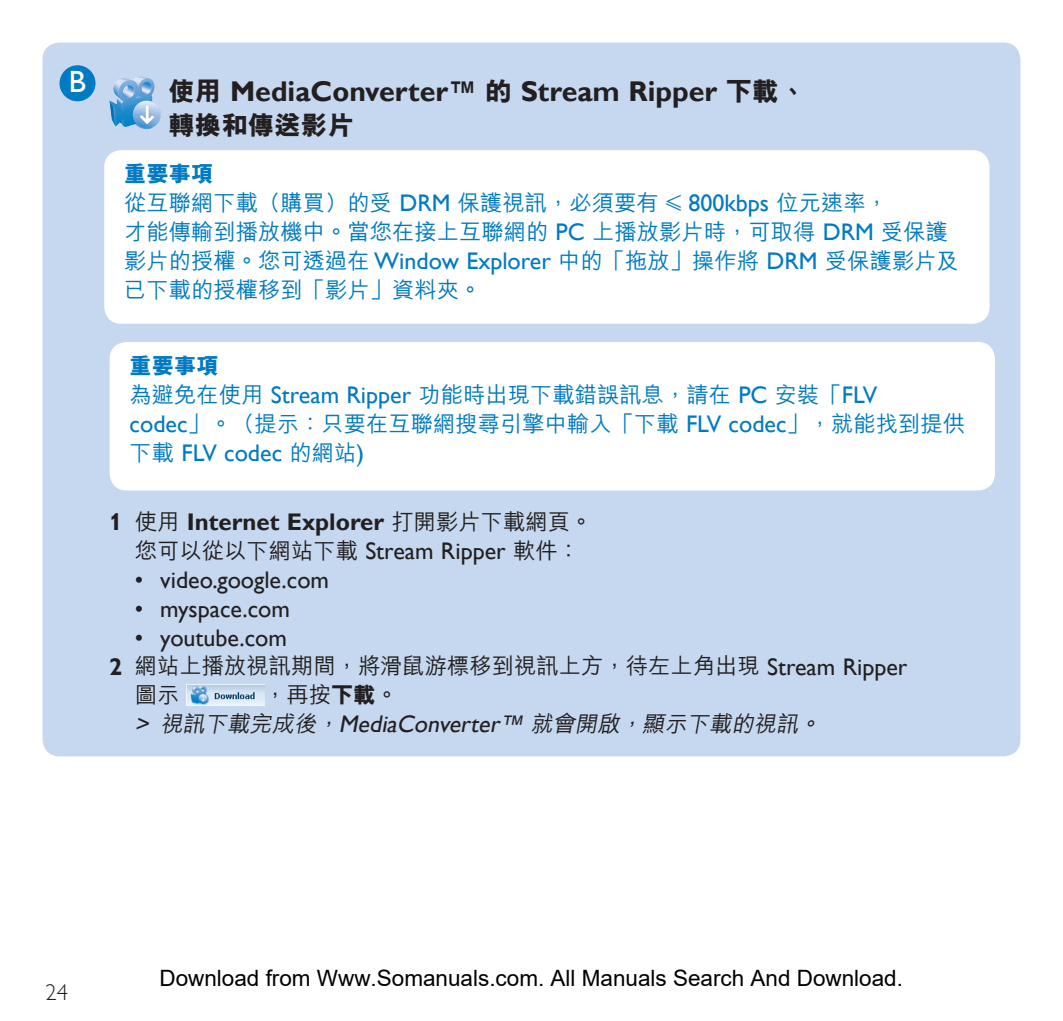
<style>
.page{position:relative;width:1063px;height:1021px;background:#fff}
.page>*{position:absolute;margin:0;border:0;box-sizing:border-box;transform-origin:0 0}
.t1{font:30.6px "Gill Sans Alt One WGL";color:#fff}
.t2{font:700 28.5px "Gill Sans Alt One WGL";color:#231f20}
.t3{font:800 26.4px "M Hei HK";color:#231f20}
.t4{font:24px "Gill Sans Alt One WGL";color:#231f20}
.t5{font:700 24px "Gill Sans Alt One WGL";color:#231f20}
.t6{font:24px "Gill Sans Alt One WGL";color:#007ac2}
.t7{font:22.5px "Arial";color:#000}
.t8{font:22.5px "Gill Sans Alt One WGL Light";color:#231f20}
.t9{font:500 22.2px/28.8px "M Hei HK";color:#007ac2}
.t10{font:500 22.2px/28.8px "M Hei HK";color:#231f20}
.t11{font:italic 500 22.2px/28.8px "M Hei HK";color:#231f20}
.s1{font-family:"M Hei HK";font-weight:800;font-size:26.4px}
.s2{font-weight:800}
.s3{font-family:"Gill Sans Alt One WGL";font-weight:400;font-size:24px}
.s4{font-family:"Audio Seven 7";font-weight:400}
.s5{font-family:"M Hei HK";font-weight:500;font-size:22.2px}
.s6{font-family:"Gill Sans Alt One WGL";font-weight:700;font-size:24px}
.s7{font-style:normal}
.s8{font-weight:800;font-style:normal}
</style>
<div class="page">
<div style="left:43px;top:43px;width:977px;height:713px;background:#c6d8ef;border-radius:17px"></div>
<img style="left:109px;top:77px;width:51px;height:53px">
<div style="left:104px;top:150px;width:886px;height:174px;background:#fff;border-radius:17px"></div>
<div style="left:110px;top:342px;width:885px;height:148px;background:#fff;border-radius:17px"></div>
<img style="left:187px;top:684px;width:77px;height:21px">
<div style="left:60px;top:65px;width:36px;height:36px;background:#007ac2;border-radius:50%"></div>
<h1 class="t1" style="left:69px;top:60px;width:19px">B</h1>
<p class="t2" style="left:168px;top:72px;width:639px"><span class="s1">使用</span> MediaConverter™ <span class="s1">的</span> Stream Ripper <span class="s1">下載、</span></p>
<p class="t3" style="left:168px;top:108px;width:187px">轉換和傳送影片</p>
<p class="t9" style="left:124px;top:158px;width:836px"><span class="s2">重要事項<br></span>從互聯網下載（購買）的受 <span class="s3">DRM</span> 保護視訊，必須要有 <span class="s4">e</span> <span class="s3">800kbps</span> 位元速率，<br>才能傳輸到播放機中。當您在接上互聯網的 <span class="s3">PC</span> 上播放影片時，可取得 <span class="s3">DRM</span> 受保護影片的授權。您可透過在 <span class="s3">Window Explorer</span> 中的「拖放」操作將 <span class="s3">DRM</span> 受保護影片及已下載的授權移到「影片」資料夾。</p>
<p class="t9" style="left:130px;top:350px;width:837px"><span class="s2">重要事項<br></span>為避免在使用 <span class="s3">Stream Ripper</span> 功能時出現下載錯誤訊息，請在 <span class="s3">PC</span> 安裝「<span class="s3">FLV<br>codec</span>」。（提示：只要在互聯網搜尋引擎中輸入「下載 <span class="s3">FLV codec</span>」，就能找到提供</p>
<p class="t6" style="left:130px;top:436px;width:236px"><span class="s5">下載</span> FLV codec <span class="s5">的網站</span>)</p>
<p class="t5" style="left:109px;top:506px;width:485px">1 <span class="s5">使用</span> Internet Explorer <span class="s5">打開影片下載網頁。</span></p>
<p class="t10" style="left:135px;top:535px;width:447px">您可以從以下網站下載 <span class="s3">Stream Ripper</span> 軟件：</p>
<p class="t4" style="left:135px;top:563px;width:196px">• video.google.com</p>
<p class="t4" style="left:135px;top:592px;width:157px">• myspace.com</p>
<p class="t4" style="left:135px;top:621px;width:154px">• youtube.com</p>
<p class="t10" style="left:135px;top:650px;width:774px;text-indent:-26px"><span class="s6">2</span> 網站上播放視訊期間，將滑鼠游標移到視訊上方，待左上角出現 <span class="s3">Stream Ripper</span>圖示</p>
<p class="t11" style="left:135px;top:679px;width:693px;text-indent:129px"><span class="s7">，再按</span><span class="s8">下載</span><span class="s7">。<br></span><span class="s3">&gt;</span> 視訊下載完成後，<span class="s3">MediaConverter™</span> 就會開啟，顯示下載的視訊。</p>
<p class="t8" style="left:46px;top:977px;width:24px">24</p>
<p class="t7" style="left:159px;top:965px;width:745px">Download from Www.Somanuals.com. All Manuals Search And Download.</p>
</div>
